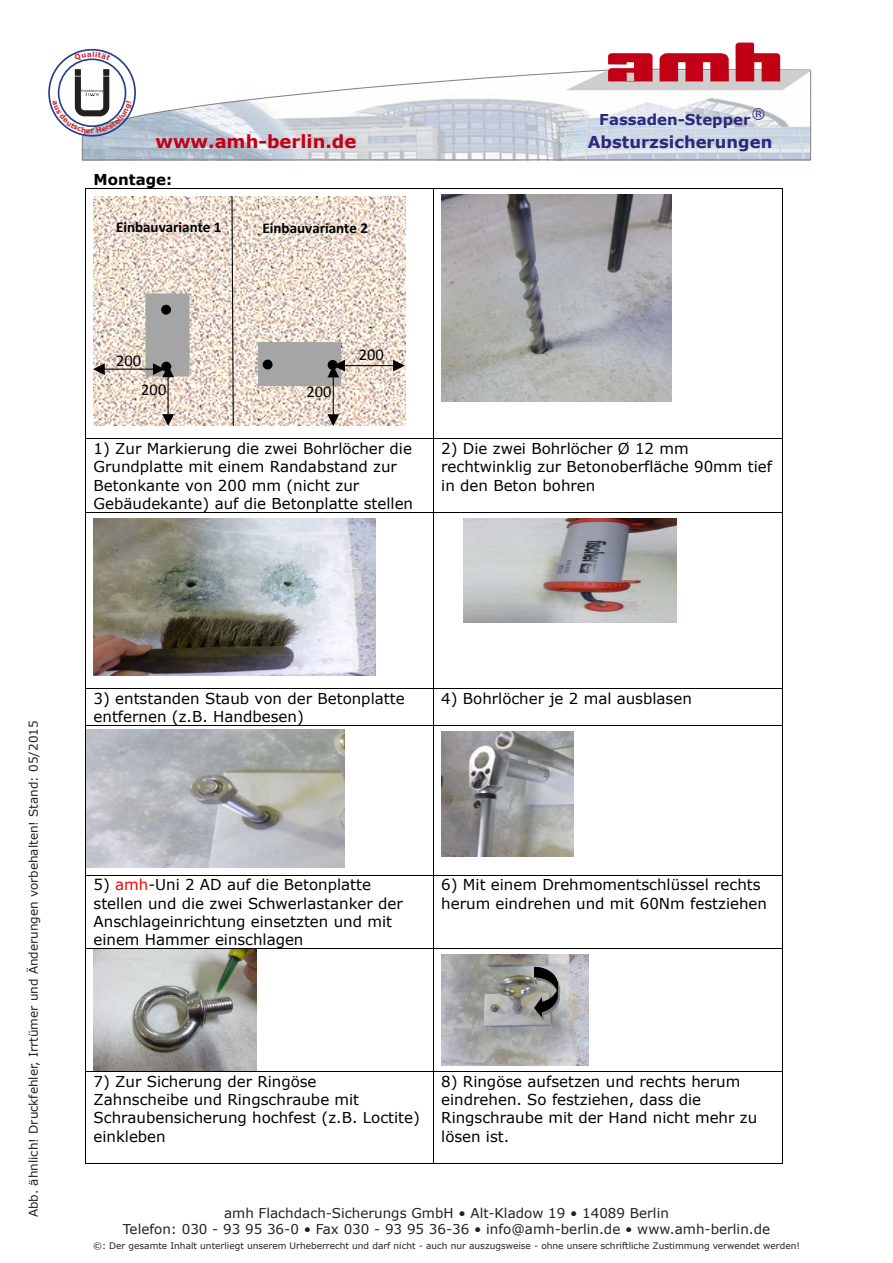
<style>
.page{position:relative;width:893px;height:1263px;background:#fff}
.page>*{position:absolute;margin:0;border:0;box-sizing:border-box;transform-origin:0 0}
.t1{font:700 18px "Verdana";color:#c20015}
.t2{font:700 16.5px "Verdana";color:#2d287c}
.t3{font:16.5px "Calibri";color:#000}
.t4{font:15px/18.1px "Verdana";color:#000}
.t5{font:700 15px "Calibri";color:#000}
.t6{font:700 15px "Verdana";color:#2d287c}
.t7{font:700 15px "Verdana";color:#000}
.t8{font:13.5px "Verdana";color:#231f20}
.t9{font:12px "Verdana";color:#231f20}
.t10{font:9px "Verdana";color:#231f20}
.s1{color:#f00}
</style>
<div class="page">
<svg style="left:82px;top:72px;width:730px;height:89px"></svg>
<svg style="left:565px;top:43px;width:247px;height:47px"></svg>
<img style="left:441px;top:195px;width:231px;height:207px">
<hr style="left:85px;top:188px;width:697px;height:1px;background:#000">
<hr style="left:85px;top:189px;width:1px;height:249px;background:#000">
<hr style="left:433px;top:189px;width:1px;height:249px;background:#000">
<hr style="left:782px;top:189px;width:1px;height:249px;background:#000">
<hr style="left:85px;top:438px;width:697px;height:1px;background:#000">
<hr style="left:85px;top:439px;width:1px;height:73px;background:#000">
<hr style="left:433px;top:439px;width:1px;height:73px;background:#000">
<hr style="left:782px;top:439px;width:1px;height:73px;background:#000">
<img style="left:94px;top:518px;width:282px;height:158px">
<hr style="left:85px;top:512px;width:697px;height:1px;background:#000">
<hr style="left:85px;top:513px;width:1px;height:175px;background:#000">
<hr style="left:433px;top:513px;width:1px;height:175px;background:#000">
<hr style="left:782px;top:513px;width:1px;height:175px;background:#000">
<hr style="left:85px;top:688px;width:697px;height:1px;background:#000">
<hr style="left:85px;top:689px;width:1px;height:36px;background:#000">
<hr style="left:433px;top:689px;width:1px;height:36px;background:#000">
<hr style="left:782px;top:689px;width:1px;height:36px;background:#000">
<img style="left:441px;top:731px;width:132px;height:125px">
<hr style="left:85px;top:725px;width:697px;height:1px;background:#000">
<hr style="left:85px;top:726px;width:1px;height:149px;background:#000">
<hr style="left:433px;top:726px;width:1px;height:149px;background:#000">
<hr style="left:782px;top:726px;width:1px;height:149px;background:#000">
<hr style="left:85px;top:875px;width:697px;height:1px;background:#000">
<hr style="left:85px;top:875px;width:1px;height:73px;background:#000">
<hr style="left:433px;top:875px;width:1px;height:73px;background:#000">
<hr style="left:782px;top:875px;width:1px;height:73px;background:#000">
<img style="left:94px;top:949px;width:162px;height:122px">
<img style="left:441px;top:954px;width:148px;height:111px">
<hr style="left:85px;top:948px;width:697px;height:1px;background:#000">
<hr style="left:85px;top:949px;width:1px;height:122px;background:#000">
<hr style="left:433px;top:949px;width:1px;height:122px;background:#000">
<hr style="left:782px;top:949px;width:1px;height:122px;background:#000">
<hr style="left:85px;top:1071px;width:697px;height:1px;background:#000">
<hr style="left:85px;top:1072px;width:1px;height:92px;background:#000">
<hr style="left:85px;top:1163px;width:348px;height:1px;background:#000">
<hr style="left:433px;top:1072px;width:1px;height:92px;background:#000">
<hr style="left:433px;top:1163px;width:349px;height:1px;background:#000">
<hr style="left:782px;top:1072px;width:1px;height:92px;background:#000">
<img style="left:464px;top:518px;width:212px;height:104px">
<img style="left:86px;top:730px;width:258px;height:137px">
<svg style="left:534px;top:967px;width:25px;height:54px"></svg>
<img style="left:93px;top:197px;width:312px;height:229px">
<div style="left:260px;top:344px;width:80px;height:41px;background:#a5a5a5"></div>
<div style="left:258px;top:342px;width:83px;height:44px;border:3px solid #a5a5a5"></div>
<div style="left:263px;top:360px;width:10px;height:9px;background:#000;border-radius:50%"></div>
<hr style="left:345px;top:365px;width:48px;height:1px;background:#000">
<svg style="left:393px;top:360px;width:12px;height:12px"></svg>
<hr style="left:333px;top:377px;width:1px;height:37px;background:#000">
<svg style="left:317px;top:352px;width:37px;height:32px"></svg>
<svg style="left:327px;top:414px;width:12px;height:12px"></svg>
<div style="left:147px;top:295px;width:41px;height:80px;background:#a5a5a5"></div>
<div style="left:145px;top:293px;width:45px;height:84px;border:3px solid #a5a5a5"></div>
<div style="left:161px;top:305px;width:10px;height:10px;background:#000;border-radius:50%"></div>
<hr style="left:105px;top:369px;width:48px;height:1px;background:#000">
<svg style="left:93px;top:363px;width:12px;height:12px"></svg>
<hr style="left:168px;top:377px;width:1px;height:37px;background:#000">
<svg style="left:153px;top:352px;width:53px;height:32px"></svg>
<svg style="left:162px;top:414px;width:12px;height:12px"></svg>
<svg style="left:231px;top:196px;width:3px;height:230px"></svg>
<div style="left:48px;top:49px;width:88px;height:88px;border:2px solid #253f8e;border-radius:50%"></div>
<svg style="left:74px;top:51px;width:37px;height:11px"></svg>
<svg style="left:53px;top:69px;width:79px;height:64px"></svg>
<p class="t6" style="left:599px;top:109px;width:167px">Fassaden-Stepper<sup>®</sup></p>
<p class="t1" style="left:156px;top:129px;width:202px">www.amh-berlin.de</p>
<p class="t2" style="left:588px;top:130px;width:186px">Absturzsicherungen</p>
<p class="t7" style="left:94px;top:170px;width:80px">Montage:</p>
<p class="t5" style="left:116px;top:217px;width:107px">Einbauvariante 1</p>
<p class="t5" style="left:263px;top:219px;width:107px">Einbauvariante 2</p>
<p class="t3" style="left:116px;top:350px;width:27px">200</p>
<p class="t3" style="left:141px;top:379px;width:27px">200</p>
<p class="t3" style="left:306px;top:382px;width:27px">200</p>
<p class="t3" style="left:359px;top:344px;width:27px">200</p>
<p class="t4" style="left:94px;top:440px;width:321px">1) Zur Markierung die zwei Bohrlöcher die Grundplatte mit einem Randabstand zur Betonkante von 200 mm (nicht zur Gebäudekante) auf die Betonplatte stellen</p>
<p class="t4" style="left:441px;top:440px;width:332px">2) Die zwei Bohrlöcher Ø 12 mm rechtwinklig zur Betonoberfläche 90mm tief in den Beton bohren</p>
<p class="t9" style="left:26px;top:1217px;width:498px;rotate:-90deg">Abb. ähnlich! Druckfehler, Irrtümer und Änderungen vorbehalten! Stand: 05/2015</p>
<p class="t4" style="left:94px;top:689px;width:313px">3) entstanden Staub von der Betonplatte entfernen (z.B. Handbesen)</p>
<p class="t4" style="left:441px;top:689px;width:252px">4) Bohrlöcher je 2 mal ausblasen</p>
<p class="t4" style="left:94px;top:876px;width:311px">5) <span class="s1">amh</span>-Uni 2 AD auf die Betonplatte stellen und die zwei Schwerlastanker der Anschlageinrichtung einsetzten und mit einem Hammer einschlagen</p>
<p class="t4" style="left:441px;top:876px;width:327px">6) Mit einem Drehmomentschlüssel rechts herum eindrehen und mit 60Nm festziehen</p>
<p class="t4" style="left:94px;top:1072px;width:328px">7) Zur Sicherung der Ringöse<br>Zahnscheibe und Ringschraube mit<br>Schraubensicherung hochfest (z.B. Loctite) einkleben</p>
<p class="t4" style="left:441px;top:1072px;width:318px">8) Ringöse aufsetzen und rechts herum eindrehen. So festziehen, dass die<br>Ringschraube mit der Hand nicht mehr zu lösen ist.</p>
<p class="t8" style="left:224px;top:1204px;width:446px">amh Flachdach-Sicherungs GmbH • Alt-Kladow 19 • 14089 Berlin</p>
<p class="t8" style="left:123px;top:1221px;width:649px">Telefon: 030 - 93 95 36-0 • Fax 030 - 93 95 36-36 • info@amh-berlin.de • www.amh-berlin.de</p>
<p class="t10" style="left:93px;top:1239px;width:708px">©: Der gesamte Inhalt unterliegt unserem Urheberrecht und darf nicht - auch nur auszugsweise - ohne unsere schriftliche Zustimmung verwendet werden!</p>
</div>
